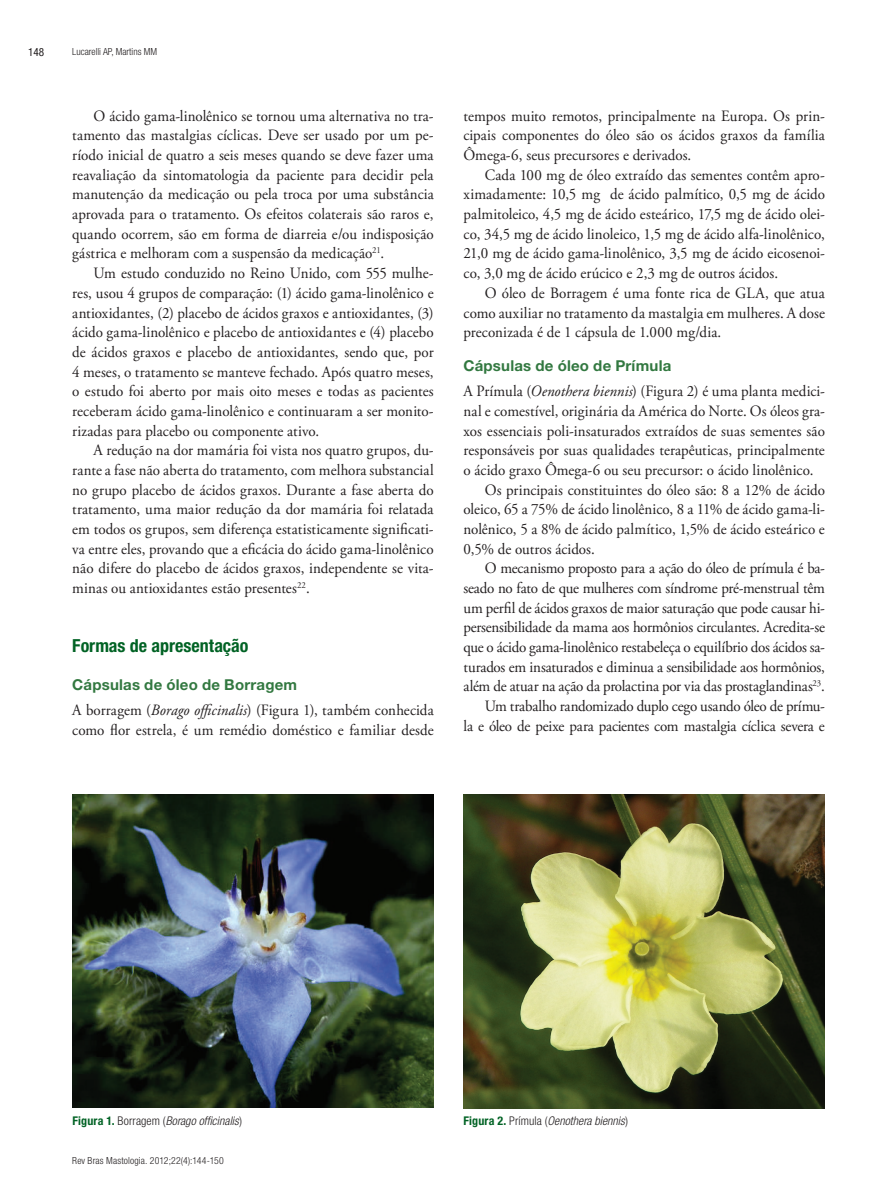
<style>
.page{position:relative;width:893px;height:1191px;background:#fff}
.page>*{position:absolute;margin:0;border:0;box-sizing:border-box;transform-origin:0 0}
.t1{font:700 condensed 18px "Helvetica Neue LT Std";color:#006224}
.t2{font:15.75px/19.6px "Adobe Garamond Pro";letter-spacing:-.005em;color:#231f20;text-align:justify;scale:.95 1}
.t3{font:700 15px "Helvetica Neue LT Std";letter-spacing:.015em;color:#327840}
.t4{font:italic 300 condensed 12px "Helvetica Neue LT Std";letter-spacing:.005em;color:#231f20}
.t5{font:condensed 11.25px "Helvetica Neue LT Std";color:#231f20}
.t6{font:300 condensed 9.75px "Helvetica Neue LT Std";letter-spacing:.005em;color:#231f20}
.s1{font-style:italic}
.s2{font-weight:700;font-style:normal;color:#006224}
.s3{font-style:normal}
</style>
<div class="page">
<img style="left:72px;top:794px;width:362px;height:313px">
<img style="left:463px;top:794px;width:362px;height:314px">
<p class="t5" style="left:28px;top:46px;width:18px">148</p>
<p class="t6" style="left:72px;top:46px;width:86px">Lucarelli AP, Martins MM</p>
<p class="t2" style="left:72px;top:106px;width:382px;text-indent:21px">O ácido gama-linolênico se tornou uma alternativa no tra&shy;tamento das mastalgias cíclicas. Deve ser usado por um pe&shy;ríodo inicial de quatro a seis meses quando se deve fazer uma reavaliação da sintomatologia da paciente para decidir pela manutenção da medicação ou pela troca por uma substância aprovada para o tratamento. Os efeitos colaterais são raros e, quando ocorrem, são em forma de diarreia e/ou indisposição gástrica e melhoram com a suspensão da medicação<sup>21</sup>.</p>
<p class="t2" style="left:72px;top:264px;width:382px;text-indent:21px">Um estudo conduzido no Reino Unido, com 555 mulhe&shy;res, usou 4 grupos de comparação: (1) ácido gama-linolênico e antioxidantes, (2) placebo de ácidos graxos e antioxidantes, (3) ácido gama-linolênico e placebo de antioxidantes e (4) placebo de ácidos graxos e placebo de antioxidantes, sendo que, por 4 meses, o tratamento se manteve fechado. Após quatro meses, o estudo foi aberto por mais oito meses e todas as pacientes receberam ácido gama-linolênico e continuaram a ser monito&shy;rizadas para placebo ou componente ativo.</p>
<p class="t2" style="left:72px;top:441px;width:382px;text-indent:21px">A redução na dor mamária foi vista nos quatro grupos, du&shy;rante a fase não aberta do tratamento, com melhora substancial no grupo placebo de ácidos graxos. Durante a fase aberta do tratamento, uma maior redução da dor mamária foi relatada em todos os grupos, sem diferença estatisticamente significati&shy;va entre eles, provando que a eficácia do ácido gama-linolênico não difere do placebo de ácidos graxos, independente se vita&shy;minas ou antioxidantes estão presentes<sup>22</sup>.</p>
<p class="t1" style="left:72px;top:635px;width:178px">Formas de apresentação</p>
<p class="t3" style="left:72px;top:675px;width:226px">Cápsulas de óleo de Borragem</p>
<p class="t2" style="left:72px;top:701px;width:382px">A borragem (<span class="s1">Borago officinalis</span>) (Figura 1), também conhecida como flor estrela, é um remédio doméstico e familiar desde</p>
<p class="t2" style="left:463px;top:106px;width:382px">tempos muito remotos, principalmente na Europa. Os prin&shy;cipais componentes do óleo são os ácidos graxos da família Ômega-6, seus precursores e derivados.</p>
<p class="t2" style="left:463px;top:165px;width:382px;text-indent:21px">Cada 100 mg de óleo extraído das sementes contêm apro&shy;ximadamente: 10,5 mg de ácido palmítico, 0,5 mg de ácido palmitoleico, 4,5 mg de ácido esteárico, 17,5 mg de ácido olei&shy;co, 34,5 mg de ácido linoleico, 1,5 mg de ácido alfa-linolênico, 21,0 mg de ácido gama-linolênico, 3,5 mg de ácido eicosenoi&shy;co, 3,0 mg de ácido erúcico e 2,3 mg de outros ácidos.</p>
<p class="t2" style="left:463px;top:283px;width:382px;text-indent:21px">O óleo de Borragem é uma fonte rica de GLA, que atua como auxiliar no tratamento da mastalgia em mulheres. A dose preconizada é de 1 cápsula de 1.000 mg/dia.</p>
<p class="t3" style="left:463px;top:356px;width:209px">Cápsulas de óleo de Prímula</p>
<p class="t2" style="left:463px;top:382px;width:382px">A Prímula (<span class="s1">Oenothera biennis</span>) (Figura 2) é uma planta medici-</p>
<p class="t2" style="left:463px;top:402px;width:382px">nal e comestível, originária da América do Norte. Os óleos gra-</p>
<p class="t2" style="left:463px;top:421px;width:382px">xos essenciais poli-insaturados extraídos de suas sementes são</p>
<p class="t2" style="left:463px;top:441px;width:382px">responsáveis por suas qualidades terapêuticas, principalmente</p>
<p class="t2" style="left:463px;top:461px;width:370px">o ácido graxo Ômega-6 ou seu precursor: o ácido linolênico.</p>
<p class="t2" style="left:485px;top:480px;width:360px">Os principais constituintes do óleo são: 8 a 12% de ácido</p>
<p class="t2" style="left:463px;top:500px;width:382px">oleico, 65 a 75% de ácido linolênico, 8 a 11% de ácido gama-li-</p>
<p class="t2" style="left:463px;top:520px;width:382px">nolênico, 5 a 8% de ácido palmítico, 1,5% de ácido esteárico e</p>
<p class="t2" style="left:463px;top:539px;width:140px">0,5% de outros ácidos.</p>
<p class="t2" style="left:485px;top:559px;width:360px">O mecanismo proposto para a ação do óleo de prímula é ba-</p>
<p class="t2" style="left:463px;top:579px;width:382px">seado no fato de que mulheres com síndrome pré-menstrual têm</p>
<p class="t2" style="left:463px;top:598px;width:382px">um perfil de ácidos graxos de maior saturação que pode causar hi-</p>
<p class="t2" style="left:463px;top:618px;width:382px">persensibilidade da mama aos hormônios circulantes. Acredita-se</p>
<p class="t2" style="left:463px;top:638px;width:382px">que o ácido gama-linolênico restabeleça o equilíbrio dos ácidos sa-</p>
<p class="t2" style="left:463px;top:657px;width:382px">turados em insaturados e diminua a sensibilidade aos hormônios,</p>
<p class="t2" style="left:463px;top:677px;width:382px">além de atuar na ação da prolactina por via das prostaglandinas<sup>23</sup>.</p>
<p class="t2" style="left:485px;top:697px;width:360px">Um trabalho randomizado duplo cego usando óleo de prímu-</p>
<p class="t2" style="left:463px;top:716px;width:382px">la e óleo de peixe para pacientes com mastalgia cíclica severa e</p>
<p class="t4" style="left:72px;top:1113px;width:171px"><span class="s2">Figura 1.</span> <span class="s3">Borragem (</span>Borago officinalis<span class="s3">)</span></p>
<p class="t4" style="left:463px;top:1113px;width:166px"><span class="s2">Figura 2.</span> <span class="s3">Prímula (</span>Oenothera biennis<span class="s3">)</span></p>
<p class="t6" style="left:72px;top:1155px;width:153px">Rev Bras Mastologia. 2012;22(4):144-150</p>
</div>
